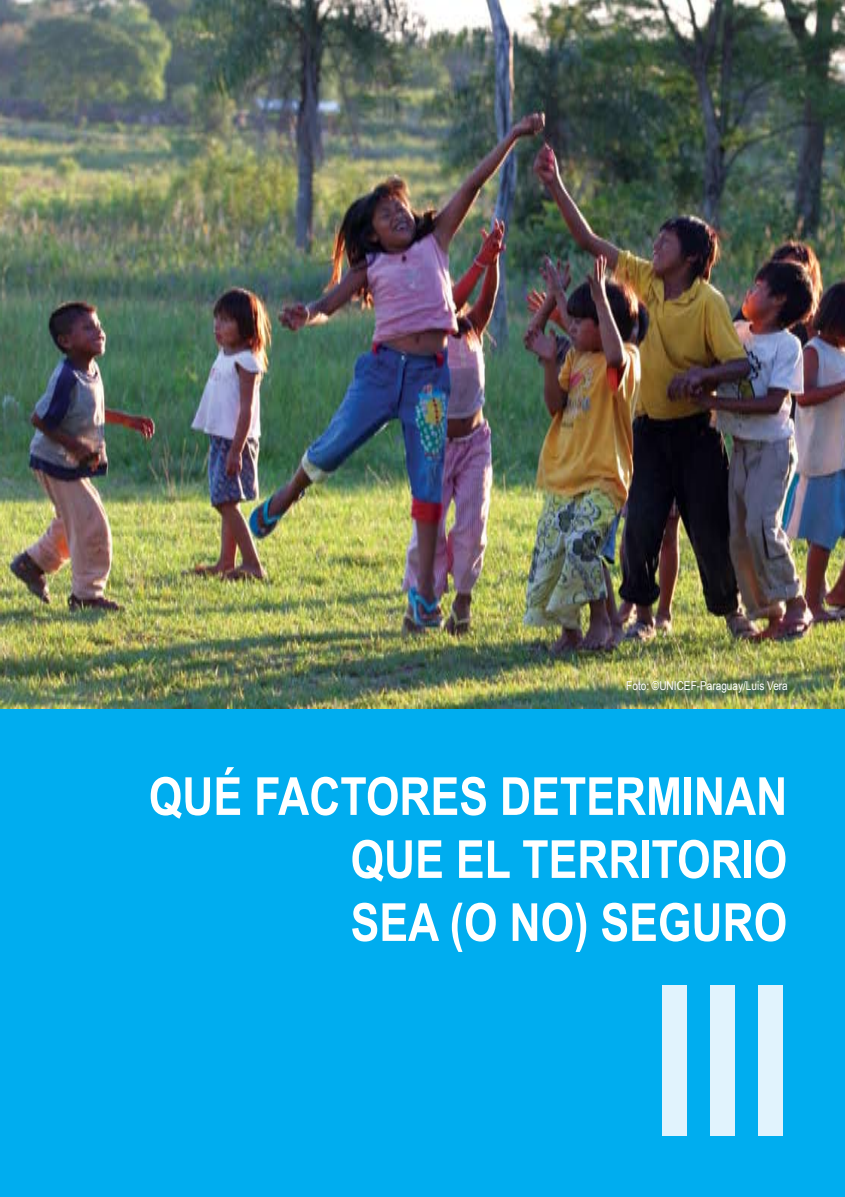
<style>
.page{position:relative;width:845px;height:1197px;background:#fff}
.page>*{position:absolute;margin:0;border:0;box-sizing:border-box;transform-origin:0 0}
.t1{font:700 210px "Arial Narrow";color:#e1f3fd}
.t2{font:700 52.5px/63px "Arial Narrow";color:#fff;text-align:justify}
.t3{font:12.25px "Arial Narrow";color:#fff}
</style>
<div class="page">
<div style="left:0;top:639px;width:844px;height:558px;background:#00adef"></div>
<img style="left:0;top:0;width:844px;height:709px">
<p class="t3" style="left:626px;top:676px;width:163px">Foto: ©UNICEF-Paraguay/Luis Vera</p>
<p class="t2" style="left:350px;top:762px;width:438px;text-indent:-202px">QUÉ FACTORES DETERMINAN QUE EL TERRITORIO SEA (O NO) SEGURO</p>
<h1 class="t1" style="left:649px;top:903px;width:145px">III</h1>
</div>
